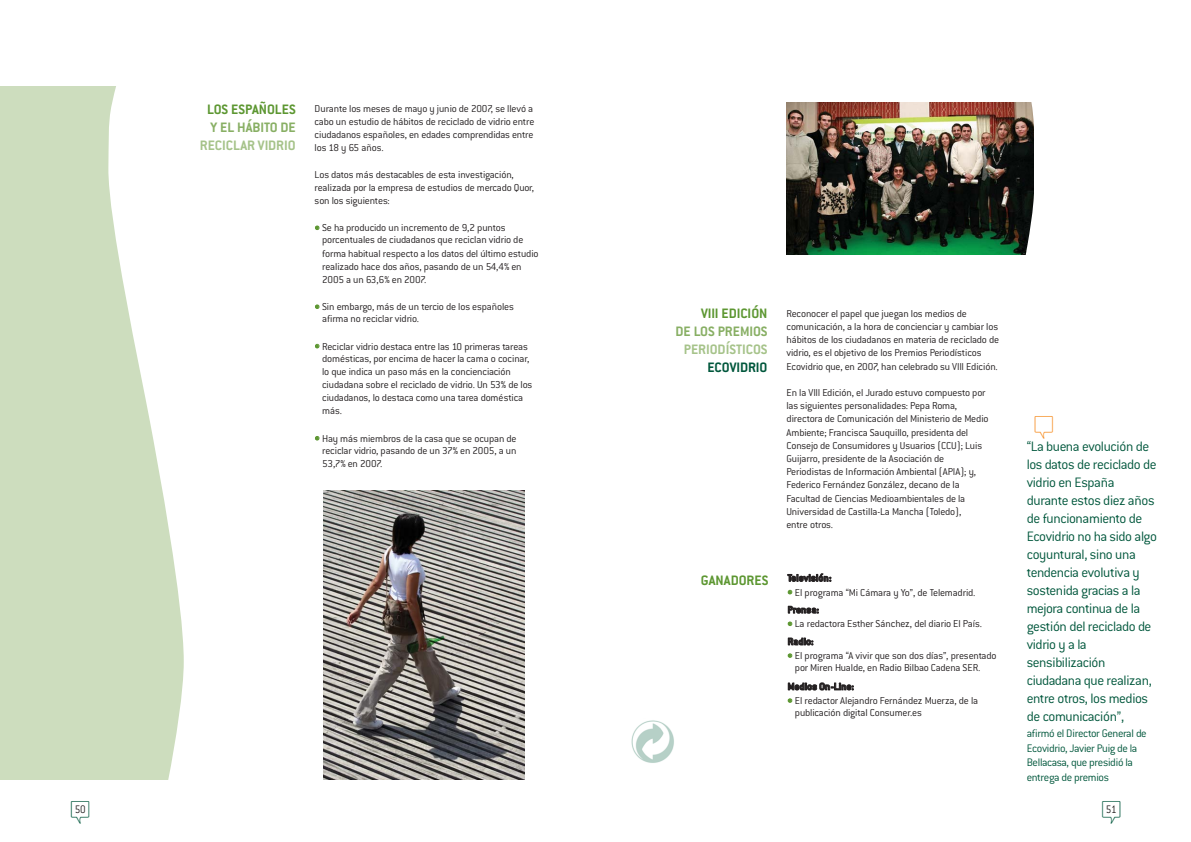
<style>
.page{position:relative;width:1191px;height:842px;background:#fff}
.page>*{position:absolute;margin:0;border:0;box-sizing:border-box;transform-origin:0 0}
.t1{font:26.8px "Komika Bubbles";color:#00573c}
.t2{font:300 15px/18px "Conduit ITC";letter-spacing:-.03em;color:#00573c}
.t3{font:700 15px/18px "Conduit ITC";color:#a6c38a;text-align:right}
.t4{font:700 15px "Conduit ITC";color:#5d9732}
.t5{font:300 12px/14.4px "Conduit ITC";letter-spacing:-.03em;color:#00573c}
.t6{font:300 12px "Conduit ITC";color:#231f20;scale:.91 1}
.t7{font:300 11px/13.2px "Conduit ITC";letter-spacing:-.015em;color:#231f20}
.t8{font:700 11px "Conduit ITC";letter-spacing:-.005em;color:#231f20}
.s1{color:#5d9732}
.s2{color:#88af64}
.s3{font-weight:700;color:#5d9732}
.s4{color:#00573c}
.s5{font-weight:700}
</style>
<div class="page">
<img style="left:786px;top:102px;width:169px;height:152px">
<img style="left:324px;top:490px;width:200px;height:290px">
<img style="left:955px;top:102px;width:79px;height:153px">
<svg style="left:0;top:86px;width:184px;height:694px;fill:#cdddbe"></svg>
<img style="left:631px;top:720px;width:43px;height:43px">
<p class="t3" style="left:200px;top:102px;width:97px"><span class="s1">LOS ESPAÑOLES<br></span><span class="s2">Y EL HÁBITO DE<br></span>RECICLAR VIDRIO</p>
<p class="t7" style="left:315px;top:103px;width:221px;text-align:justify">Durante los meses de mayo y junio de 2007, se llevó a cabo un estudio de hábitos de reciclado de vidrio entre ciudadanos españoles, en edades comprendidas entre los 18 y 65 años.</p>
<p class="t7" style="left:315px;top:169px;width:221px">Los datos más destacables de esta investigación, realizada por la empresa de estudios de mercado Quor, son los siguientes:</p>
<p class="t7" style="left:322px;top:223px;width:203px;line-height:12px;text-indent:-7px"><span class="s3">•</span> Se ha producido un incremento de 9,2 puntos porcentuales de ciudadanos que reciclan vidrio de</p>
<p class="t7" style="left:322px;top:248px;width:218px">forma habitual respecto a los datos del último estudio realizado hace dos años, pasando de un 54,4% en<br>2005 a un 63,6% en 2007.</p>
<p class="t7" style="left:322px;top:302px;width:193px;line-height:12px;text-indent:-7px"><span class="s3">•</span> Sin embargo, más de un tercio de los españoles afirma no reciclar vidrio.</p>
<p class="t7" style="left:315px;top:341px;width:216px;line-height:12px;text-align:right"><span class="s3">•</span> Reciclar vidrio destaca entre las 10 primeras tareas domésticas, por encima de hacer la cama o cocinar,</p>
<p class="t7" style="left:322px;top:366px;width:212px">lo que indica un paso más en la concienciación ciudadana sobre el reciclado de vidrio. Un 53% de los ciudadanos, lo destaca como una tarea doméstica más.</p>
<p class="t7" style="left:315px;top:433px;width:203px;line-height:12px;text-align:right"><span class="s3">•</span> Hay más miembros de la casa que se ocupan de reciclar vidrio, pasando de un 37% en 2005, a un</p>
<p class="t7" style="left:322px;top:458px;width:62px">53,7% en 2007.</p>
<p class="t3" style="left:675px;top:306px;width:93px"><span class="s1">VIII EDICIÓN<br></span><span class="s2">DE LOS PREMIOS<br></span>PERIODÍSTICOS<br><span class="s4">ECOVIDRIO</span></p>
<p class="t4" style="left:701px;top:575px;width:69px">GANADORES</p>
<p class="t7" style="left:786px;top:308px;width:214px">Reconocer el papel que juegan los medios de comunicación, a la hora de concienciar y cambiar los hábitos de los ciudadanos en materia de reciclado de vidrio, es el objetivo de los Premios Periodísticos Ecovidrio que, en 2007, han celebrado su VIII Edición.</p>
<p class="t7" style="left:786px;top:387px;width:203px">En la VIII Edición, el Jurado estuvo compuesto por las siguientes personalidades: Pepa Roma, directora de Comunicación del Ministerio de Medio Ambiente; Francisca Sauquillo, presidenta del Consejo de Consumidores y Usuarios (CCU); Luis Guijarro, presidente de la Asociación de Periodistas de Información Ambiental (APIA); y, Federico Fernández González, decano de la Facultad de Ciencias Medioambientales de la Universidad de Castilla-La Mancha (Toledo),<br>entre otros.</p>
<p class="t8" style="left:787px;top:574px;width:45px">Televisión:</p>
<p class="t7" style="left:787px;top:585px;width:189px;line-height:17.5px"><span class="s3">•</span> El programa “Mi Cámara y Yo”, de Telemadrid.<br><span class="s5">Prensa:</span></p>
<p class="t7" style="left:787px;top:616px;width:196px;line-height:17.5px"><span class="s3">•</span> La redactora Esther Sánchez, del diario El País.<br><span class="s5">Radio:</span></p>
<p class="t7" style="left:795px;top:651px;width:203px;line-height:12px;text-indent:-7px"><span class="s3">•</span> El programa “A vivir que son dos días”, presentado por Miren Hualde, en Radio Bilbao Cadena SER.</p>
<p class="t8" style="left:787px;top:683px;width:68px">Medios On-Line:</p>
<p class="t7" style="left:795px;top:696px;width:185px;line-height:12px;text-indent:-7px"><span class="s3">•</span> El redactor Alejandro Fernández Muerza, de la publicación digital Consumer.es</p>
<p class="t2" style="left:1026px;top:439px;width:132px">“La buena evolución de los datos de reciclado de vidrio en España durante estos diez años de funcionamiento de<br>Ecovidrio no ha sido algo coyuntural, sino una tendencia evolutiva y sostenida gracias a la mejora continua de la gestión del reciclado de vidrio y a la sensibilización ciudadana que realizan, entre otros, los medios de comunicación”,</p>
<p class="t5" style="left:1026px;top:728px;width:122px">afirmó el Director General de<br>Ecovidrio, Javier Puig de la<br>Bellacasa, que presidió la entrega de premios</p>
<p class="t6" style="left:75px;top:804px;width:14px">50</p>
<p class="t1" style="left:1100px;top:796px;width:23px">D</p>
<p class="t6" style="left:1105px;top:804px;width:14px">51</p>
</div>
